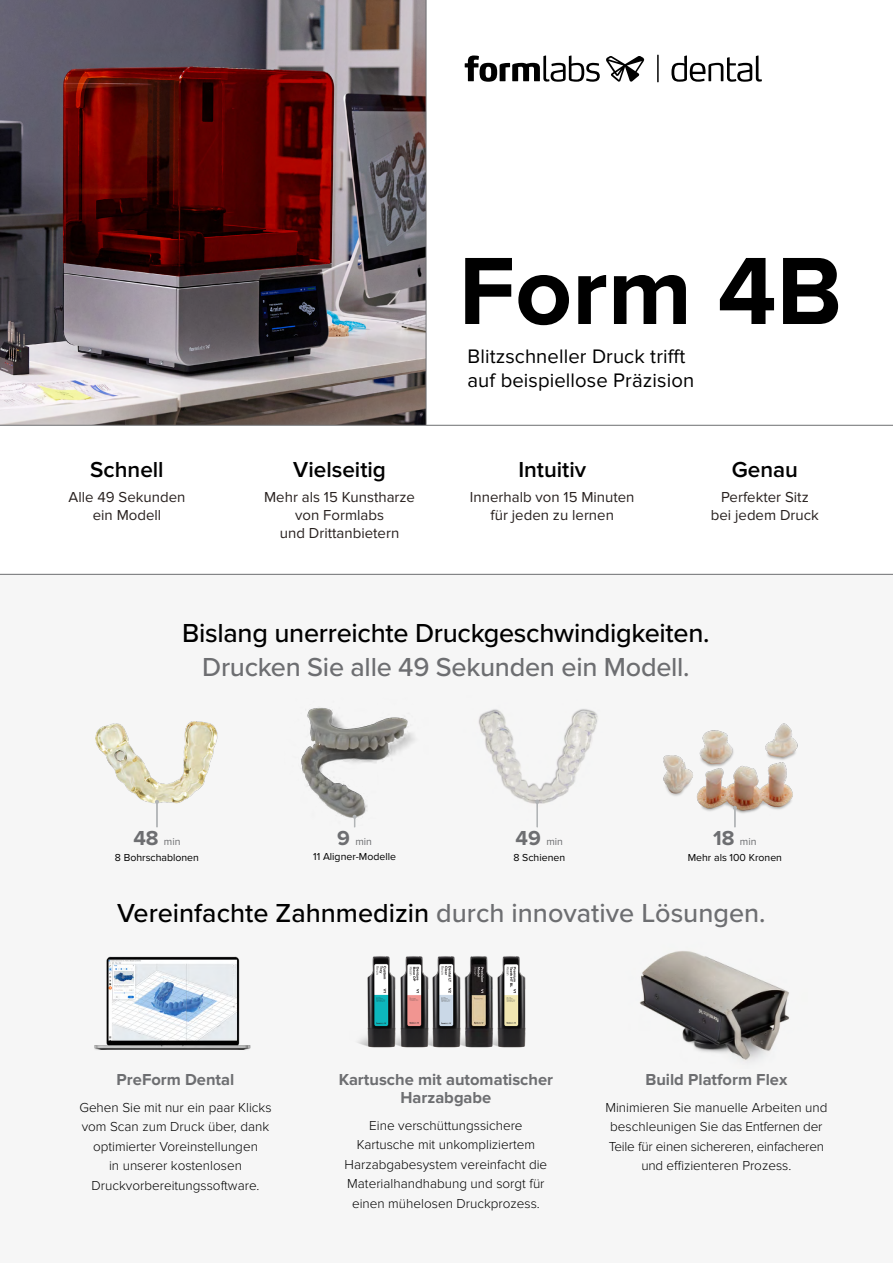
<style>
.page{position:relative;width:893px;height:1263px;background:#fff}
.page>*{position:absolute;margin:0;border:0;box-sizing:border-box;transform-origin:0 0}
.t1{font:700 99px "Proxima Nova";color:#000}
.t2{font:500 27px "Proxima Nova";color:#6d6e71}
.t3{font:500 27px "Proxima Nova";letter-spacing:-.01em;color:#000}
.t4{font:600 22.5px "Proxima Nova";color:#000}
.t5{font:20.25px/24.3px "Proxima Nova";letter-spacing:.005em;color:#000}
.t6{font:700 16.5px/18px "Proxima Nova";color:#6d6e71;text-align:center}
.t7{font:15px/18px "Proxima Nova";color:#28211f;text-align:center}
.t8{font:300 13.5px/19.5px "Proxima Nova";color:#000;text-align:center}
.t9{font:10.5px/16.5px "Proxima Nova";color:#000;text-align:center}
.s1{font-weight:700;font-size:21px;color:#6d6e71}
.s2{color:#6d6e71}
.s3{color:#000}
</style>
<div class="page">
<div style="left:0;top:574px;width:893px;height:689px;background:#f6f6f6"></div>
<img style="left:0;top:0;width:426px;height:425px">
<img style="left:94px;top:956px;width:157px;height:94px">
<img style="left:639px;top:951px;width:150px;height:110px">
<img style="left:96px;top:721px;width:122px;height:83px">
<img style="left:663px;top:723px;width:135px;height:90px">
<img style="left:301px;top:707px;width:114px;height:111px">
<img style="left:478px;top:709px;width:120px;height:95px">
<img style="left:358px;top:956px;width:63px;height:92px">
<img style="left:421px;top:956px;width:32px;height:92px">
<img style="left:453px;top:956px;width:73px;height:92px">
<svg style="left:465px;top:55px;width:135px;height:27px"></svg>
<svg style="left:606px;top:56px;width:38px;height:26px"></svg>
<svg style="left:671px;top:55px;width:91px;height:27px"></svg>
<hr style="left:657px;top:55px;width:2px;height:27px;background:#000">
<hr style="left:0;top:574px;width:893px;height:1px;background:#6d6e71">
<hr style="left:0;top:425px;width:893px;height:1px;background:#6d6e71">
<hr style="left:426px;top:0;width:1px;height:425px;background:#6d6e71">
<svg style="left:155px;top:800px;width:4px;height:27px"></svg>
<svg style="left:535px;top:800px;width:4px;height:27px"></svg>
<svg style="left:733px;top:806px;width:4px;height:21px"></svg>
<svg style="left:353px;top:815px;width:4px;height:12px"></svg>
<h1 class="t1" style="left:459px;top:234px;width:385px">Form 4B</h1>
<h3 class="t4" style="left:90px;top:456px;width:75px">Schnell</h3>
<p class="t7" style="left:69px;top:488px;width:118px">Alle 49 Sekunden ein Modell</p>
<h3 class="t4" style="left:293px;top:456px;width:94px">Vielseitig</h3>
<p class="t7" style="left:264px;top:488px;width:152px">Mehr als 15 Kunstharze von Formlabs<br>und Drittanbietern</p>
<h3 class="t5" style="left:467px;top:344px;width:228px">Blitzschneller Druck trifft auf beispiellose Präzision</h3>
<h3 class="t4" style="left:518px;top:456px;width:69px">Intuitiv</h3>
<p class="t7" style="left:470px;top:488px;width:166px">Innerhalb von 15 Minuten für jeden zu lernen</p>
<h3 class="t4" style="left:732px;top:456px;width:68px">Genau</h3>
<p class="t7" style="left:711px;top:488px;width:110px">Perfekter Sitz bei jedem Druck</p>
<h2 class="t3" style="left:182px;top:613px;width:529px">Bislang unerreichte Druckgeschwindigkeiten.</h2>
<h2 class="t2" style="left:202px;top:647px;width:489px">Drucken Sie alle 49 Sekunden ein Modell.</h2>
<p class="t9" style="left:115px;top:833px;width:85px"><span class="s1">48</span> <span class="s2">min<br></span>8 Bohrschablonen</p>
<p class="t9" style="left:513px;top:833px;width:53px;text-align:left"><span class="s1">49</span> <span class="s2">min<br></span>8 Schienen</p>
<p class="t9" style="left:688px;top:833px;width:96px"><span class="s1">18</span> <span class="s2">min<br></span>Mehr als 100 Kronen</p>
<p class="t9" style="left:313px;top:834px;width:84px;line-height:15px"><span class="s1">9</span> <span class="s2">min<br></span>11 Aligner-Modelle</p>
<h2 class="t2" style="left:117px;top:893px;width:650px"><span class="s3">Vereinfachte Zahnmedizin</span> durch innovative Lösungen.</h2>
<p class="t6" style="left:117px;top:1071px;width:119px">PreForm Dental</p>
<p class="t8" style="left:79px;top:1097px;width:194px">Gehen Sie mit nur ein paar Klicks vom Scan zum Druck über, dank optimierter Voreinstellungen<br>in unserer kostenlosen<br>Druckvorbereitungssoftware.</p>
<p class="t6" style="left:339px;top:1071px;width:216px">Kartusche mit automatischer<br>Harzabgabe</p>
<p class="t8" style="left:345px;top:1115px;width:204px">Eine verschüttungssichere<br>Kartusche mit unkompliziertem<br>Harzabgabesystem vereinfacht die<br>Materialhandhabung und sorgt für einen mühelosen Druckprozess.</p>
<p class="t6" style="left:645px;top:1071px;width:143px">Build Platform Flex</p>
<p class="t8" style="left:605px;top:1097px;width:224px">Minimieren Sie manuelle Arbeiten und beschleunigen Sie das Entfernen der Teile für einen sichereren, einfacheren und effizienteren Prozess.</p>
</div>
